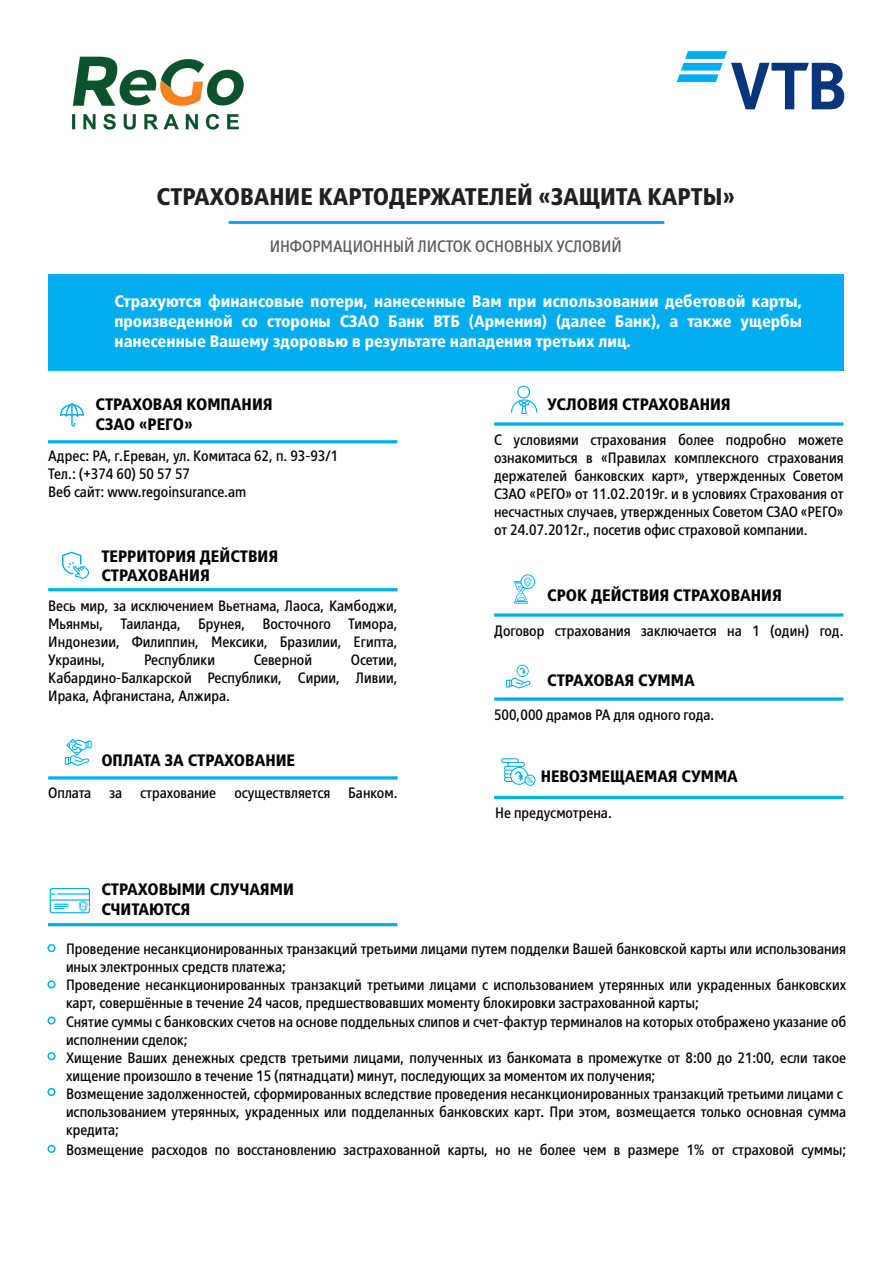
<style>
.page{position:relative;width:893px;height:1263px;background:#fff}
.page>*{position:absolute;margin:0;border:0;box-sizing:border-box;transform-origin:0 0}
.t1{font:700 24px "VTB Group Cond";color:#231f20}
.t2{font:700 16.5px/19.8px "VTB Group Cond";color:#fff;text-align:justify}
.t3{font:700 16.5px/19.8px "VTB Group Cond";color:#040503}
.t4{font:16.5px "VTB Group Cond";color:#585e5c}
.t5{font:15px/18px "VTB Group Cond";color:#040503;text-align:justify}
.t6{font:8.7px "VTB Group Cond";color:#00aeef}
</style>
<div class="page">
<div style="left:48px;top:275px;width:795px;height:96px;background:#00aeef"></div>
<div style="left:47px;top:944px;width:9px;height:8px;border:2px solid #00aeef;border-radius:50%"></div>
<div style="left:47px;top:980px;width:9px;height:8px;border:2px solid #00aeef;border-radius:50%"></div>
<div style="left:47px;top:1145px;width:9px;height:8px;border:2px solid #00aeef;border-radius:50%"></div>
<div style="left:47px;top:1016px;width:9px;height:8px;border:2px solid #00aeef;border-radius:50%"></div>
<div style="left:47px;top:1052px;width:9px;height:8px;border:2px solid #00aeef;border-radius:50%"></div>
<div style="left:47px;top:1088px;width:9px;height:8px;border:2px solid #00aeef;border-radius:50%"></div>
<hr style="left:514px;top:601px;width:14px;height:3px;background:#00aeef">
<svg style="left:521px;top:575px;width:14px;height:14px"></svg>
<div style="left:521px;top:574px;width:14px;height:15px;border:1px solid #00aeef;border-radius:50%"></div>
<svg style="left:514px;top:577px;width:17px;height:26px"></svg>
<svg style="left:65px;top:739px;width:27px;height:27px"></svg>
<svg style="left:506px;top:665px;width:25px;height:23px"></svg>
<div style="left:517px;top:386px;width:13px;height:12px;border:1px solid #00aeef;border-radius:50%"></div>
<svg style="left:511px;top:399px;width:27px;height:16px"></svg>
<svg style="left:501px;top:758px;width:27px;height:27px"></svg>
<div style="left:525px;top:775px;width:10px;height:10px;background:#fff;border-radius:50%"></div>
<div style="left:525px;top:775px;width:10px;height:10px;border:1px solid #00aeef;border-radius:50%"></div>
<hr style="left:48px;top:440px;width:349px;height:3px;background:#00aeef">
<svg style="left:494px;top:422px;width:349px;height:4px"></svg>
<svg style="left:494px;top:613px;width:349px;height:4px"></svg>
<svg style="left:494px;top:697px;width:349px;height:4px"></svg>
<svg style="left:48px;top:776px;width:350px;height:4px"></svg>
<hr style="left:48px;top:923px;width:349px;height:3px;background:#00aeef">
<hr style="left:494px;top:796px;width:349px;height:3px;background:#00aeef">
<svg style="left:60px;top:403px;width:24px;height:23px"></svg>
<hr style="left:229px;top:221px;width:435px;height:3px;background:#00aeef">
<svg style="left:677px;top:51px;width:167px;height:58px"></svg>
<hr style="left:48px;top:588px;width:350px;height:3px;background:#00aeef">
<svg style="left:62px;top:552px;width:28px;height:27px"></svg>
<svg style="left:50px;top:888px;width:40px;height:25px"></svg>
<img style="left:72px;top:56px;width:172px;height:74px">
<h1 class="t1" style="left:157px;top:181px;width:580px">СТРАХОВАНИЕ КАРТОДЕРЖАТЕЛЕЙ «ЗАЩИТА КАРТЫ»</h1>
<p class="t4" style="left:270px;top:235px;width:354px">ИНФОРМАЦИОННЫЙ ЛИСТОК ОСНОВНЫХ УСЛОВИЙ</p>
<p class="t2" style="left:115px;top:291px;width:689px">Страхуются финансовые потери, нанесенные Вам при использовании дебетовой карты, произведенной со стороны СЗАО Банк ВТБ (Армения) (далее Банк), а также ущербы нанесенные Вашему здоровью в результате нападения третьих лиц.</p>
<p class="t3" style="left:96px;top:394px;width:179px">СТРАХОВАЯ КОМПАНИЯ<br>СЗАО «РЕГО»</p>
<p class="t5" style="left:48px;top:446px;width:291px;text-align:left">Адрес: РА, г.Ереван, ул. Комитаса 62, п. 93-93/1<br>Тел.: (+374 60) 50 57 57<br>Веб сайт: www.regoinsurance.am</p>
<p class="t3" style="left:101px;top:546px;width:178px">ТЕРРИТОРИЯ ДЕЙСТВИЯ<br>СТРАХОВАНИЯ</p>
<p class="t5" style="left:48px;top:596px;width:351px">Весь мир, за исключением Вьетнама, Лаоса, Камбоджи, Мьянмы, Таиланда, Брунея, Восточного Тимора, Индонезии, Филиппин, Мексики, Бразилии, Египта, Украины,</p>
<p class="t5" style="left:144px;top:650px;width:72px">Республики</p>
<p class="t5" style="left:254px;top:650px;width:60px">Северной</p>
<p class="t5" style="left:48px;top:650px;width:351px;text-indent:302px">Осетии, Кабардино-Балкарской Республики, Сирии, Ливии, Ирака, Афганистана, Алжира.</p>
<p class="t3" style="left:101px;top:750px;width:195px">ОПЛАТА ЗА СТРАХОВАНИЕ</p>
<p class="t5" style="left:48px;top:783px;width:351px">Оплата за страхование осуществляется Банком.</p>
<p class="t3" style="left:101px;top:879px;width:194px">СТРАХОВЫМИ СЛУЧАЯМИ<br>СЧИТАЮТСЯ</p>
<p class="t3" style="left:547px;top:394px;width:185px">УСЛОВИЯ СТРАХОВАНИЯ</p>
<p class="t5" style="left:494px;top:430px;width:351px">С условиями страхования более подробно можете ознакомиться в «Правилах комплексного страхования держателей банковских карт», утвержденных Советом СЗАО «РЕГО» от 11.02.2019г. и в условиях Страхования от несчастных случаев, утвержденных Советом СЗАО «РЕГО» от 24.07.2012г., посетив офис страховой компании.</p>
<p class="t3" style="left:547px;top:585px;width:236px">СРОК ДЕЙСТВИЯ СТРАХОВАНИЯ</p>
<p class="t5" style="left:494px;top:622px;width:351px">Договор страхования заключается на 1 (один) год.</p>
<p class="t3" style="left:547px;top:670px;width:149px">СТРАХОВАЯ СУММА</p>
<p class="t5" style="left:494px;top:705px;width:222px">500,000 драмов РА для одного года.</p>
<p class="t3" style="left:541px;top:766px;width:199px">НЕВОЗМЕЩАЕМАЯ СУММА</p>
<p class="t5" style="left:495px;top:803px;width:118px">Не предусмотрена.</p>
<p class="t6" style="left:527px;top:775px;width:7px">%</p>
<p class="t5" style="left:66px;top:939px;width:782px;text-align:left">Проведение несанкционированных транзакций третьими лицами путем подделки Вашей банковской карты или использования иных электронных средств платежа;<br>Проведение несанкционированных транзакций третьими лицами с использованием утерянных или украденных банковских карт, совершённые в течение 24 часов, предшествовавших моменту блокировки застрахованной карты;<br>Снятие суммы с банковских счетов на основе поддельных слипов и счет-фактур терминалов на которых отображено указание об исполнении сделок;<br>Хищение Ваших денежных средств третьими лицами, полученных из банкомата в промежутке от 8:00 до 21:00, если такое хищение произошло в течение 15 (пятнадцати) минут, последующих за моментом их получения;<br>Возмещение задолженностей, сформированных вследствие проведения несанкционированных транзакций третьими лицами с использованием утерянных, украденных или подделанных банковских карт. При этом, возмещается только основная сумма кредита;</p>
<p class="t5" style="left:66px;top:1140px;width:782px">Возмещение расходов по восстановлению застрахованной карты, но не более чем в размере 1% от страховой суммы;</p>
</div>
